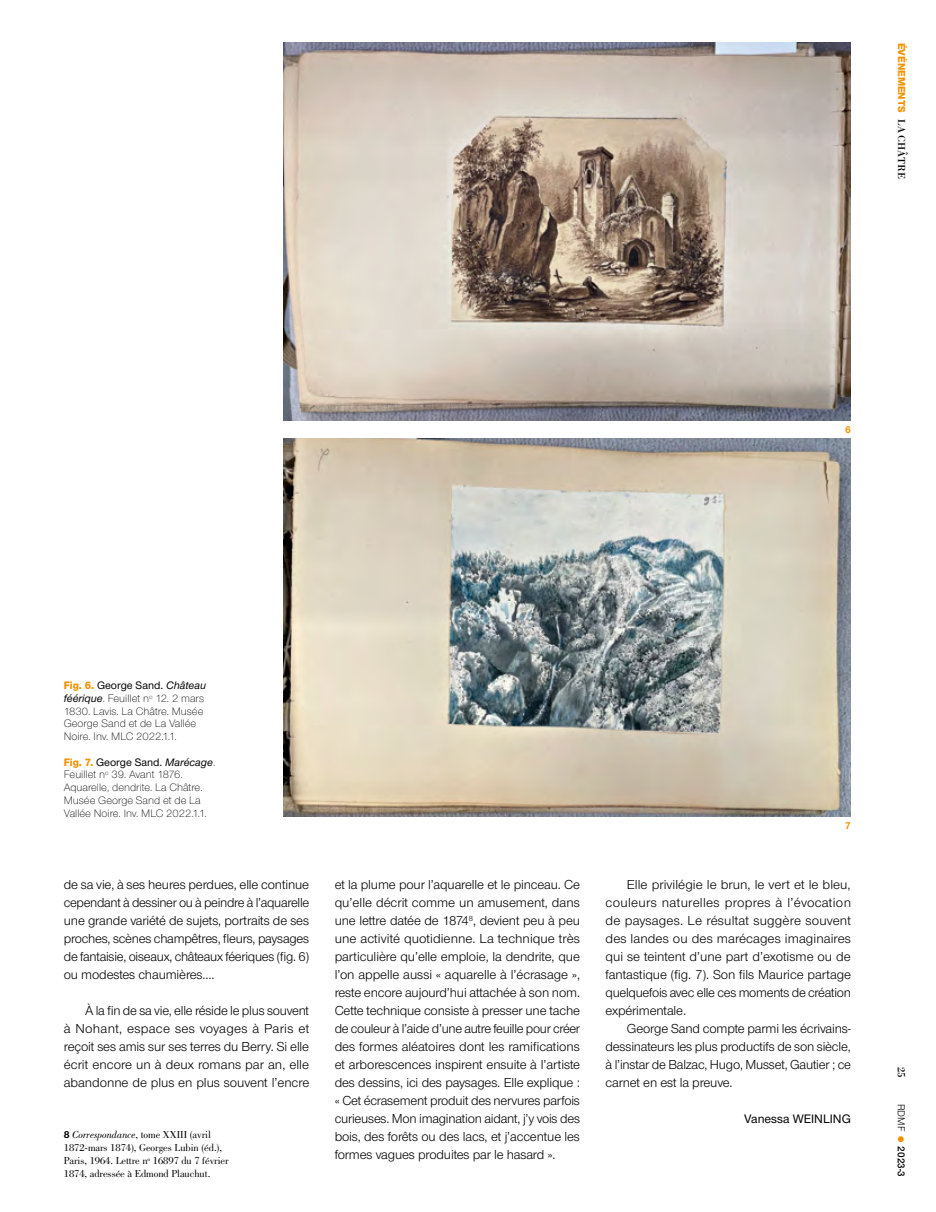
<style>
.page{position:relative;width:936px;height:1212px;background:#fff}
.page>*{position:absolute;margin:0;border:0;box-sizing:border-box;transform-origin:0 0}
.t1{font:13.5px/18px "Nimbus Sans Novus T";letter-spacing:-.01em;color:#000;text-align:justify}
.t2{font:500 12.75px "Nimbus Sans Novus T";color:#000}
.t3{font:300 11.25px/12.8px "Nimbus Sans Novus T";color:#000}
.t4{font:11.25px "Bodoni";color:#000}
.t5{font:10.5px/12.8px "Bodoni";letter-spacing:-.005em;color:#000}
.t6{font:800 10.5px "Nimbus Sans Novus T";color:#f39200}
.t7{font:600 10.5px "Nimbus Sans Novus T";color:#000}
.t8{font:10.5px "Nimbus Sans Novus T";color:#000}
.t9{font:700 10.5px "Nimbus Sans Novus T";color:#f39200}
.s1{font-family:"Bodoni";font-weight:400;color:#000}
.s2{font-weight:800;color:#f39200}
.s3{font-weight:500}
.s4{font-weight:500;font-style:italic}
.s5{font-family:"Nimbus Sans Novus T";font-weight:700}
.s6{font-style:italic}
</style>
<div class="page">
<img style="left:283px;top:43px;width:567px;height:378px">
<img style="left:283px;top:439px;width:567px;height:378px">
<p class="t6" style="left:907px;top:43px;width:138px;rotate:90deg">ÉVÉNEMENTS <span class="s1">LA CHÂTRE</span></p>
<p class="t9" style="left:845px;top:423px;width:7px">6</p>
<p class="t3" style="left:64px;top:679px;width:144px"><span class="s2">Fig. 6.</span> <span class="s3">George Sand.</span> <span class="s4">Château féérique</span>. Feuillet n<sup>o</sup> 12. 2 mars<br>1830. Lavis. La Châtre. Musée<br>George Sand et de La Vallée<br>Noire. Inv. MLC 2022.1.1.</p>
<p class="t3" style="left:64px;top:755px;width:153px"><span class="s2">Fig. 7.</span> <span class="s3">George Sand.</span> <span class="s4">Marécage</span>.<br>Feuillet n<sup>o</sup> 39. Avant 1876.<br>Aquarelle, dendrite. La Châtre.<br>Musée George Sand et de La<br>Vallée Noire. Inv. MLC 2022.1.1.</p>
<p class="t1" style="left:64px;top:875px;width:247px">de sa vie, à ses heures perdues, elle continue cependant à dessiner ou à peindre à l’aquarelle une grande variété de sujets, portraits de ses proches, scènes champêtres, fleurs, paysages de fantaisie, oiseaux, châteaux féeriques (fig. 6) ou modestes chaumières….</p>
<p class="t1" style="left:64px;top:1001px;width:247px;text-indent:21px">À la fin de sa vie, elle réside le plus souvent à Nohant, espace ses voyages à Paris et reçoit ses amis sur ses terres du Berry. Si elle écrit encore un à deux romans par an, elle abandonne de plus en plus souvent l’encre</p>
<p class="t5" style="left:64px;top:1128px;width:166px"><span class="s5">8</span> <span class="s6">Correspondance</span>, tome XXIII (avril 1872-mars 1874), Georges Lubin (éd.), Paris, 1964. Lettre n<sup>o</sup> 16897 du 7 février 1874, adressée à Edmond Plauchut.</p>
<p class="t9" style="left:845px;top:819px;width:7px">7</p>
<p class="t1" style="left:334px;top:875px;width:247px">et la plume pour l’aquarelle et le pinceau. Ce qu’elle décrit comme un amusement, dans une lettre datée de 1874<sup>8</sup>, devient peu à peu une activité quotidienne. La technique très particulière qu’elle emploie, la dendrite, que l’on appelle aussi « aquarelle à l’écrasage », reste encore aujourd’hui attachée à son nom.<br>Cette technique consiste à presser une tache de couleur à l’aide d’une autre feuille pour créer des formes aléatoires dont les ramifications et arborescences inspirent ensuite à l’artiste des dessins, ici des paysages. Elle explique : « Cet écrasement produit des nervures parfois curieuses. Mon imagination aidant, j’y vois des bois, des forêts ou des lacs, et j’accentue les formes vagues produites par le hasard ».</p>
<p class="t1" style="left:605px;top:875px;width:247px;text-indent:21px">Elle privilégie le brun, le vert et le bleu, couleurs naturelles propres à l’évocation de paysages. Le résultat suggère souvent des landes ou des marécages imaginaires qui se teintent d’une part d’exotisme ou de fantastique (fig. 7). Son fils Maurice partage quelquefois avec elle ces moments de création expérimentale.</p>
<p class="t1" style="left:605px;top:1019px;width:247px;text-indent:21px">George Sand compte parmi les écrivains&shy;dessinateurs les plus productifs de son siècle, à l’instar de Balzac, Hugo, Musset, Gautier ; ce carnet en est la preuve.</p>
<p class="t2" style="left:744px;top:1111px;width:108px">Vanessa WEINLING</p>
<p class="t4" style="left:908px;top:1066px;width:13px;rotate:90deg">25</p>
<p class="t8" style="left:907px;top:1103px;width:29px;rotate:90deg">RDMF</p>
<p class="t7" style="left:907px;top:1146px;width:32px;rotate:90deg">2023-3</p>
</div>
